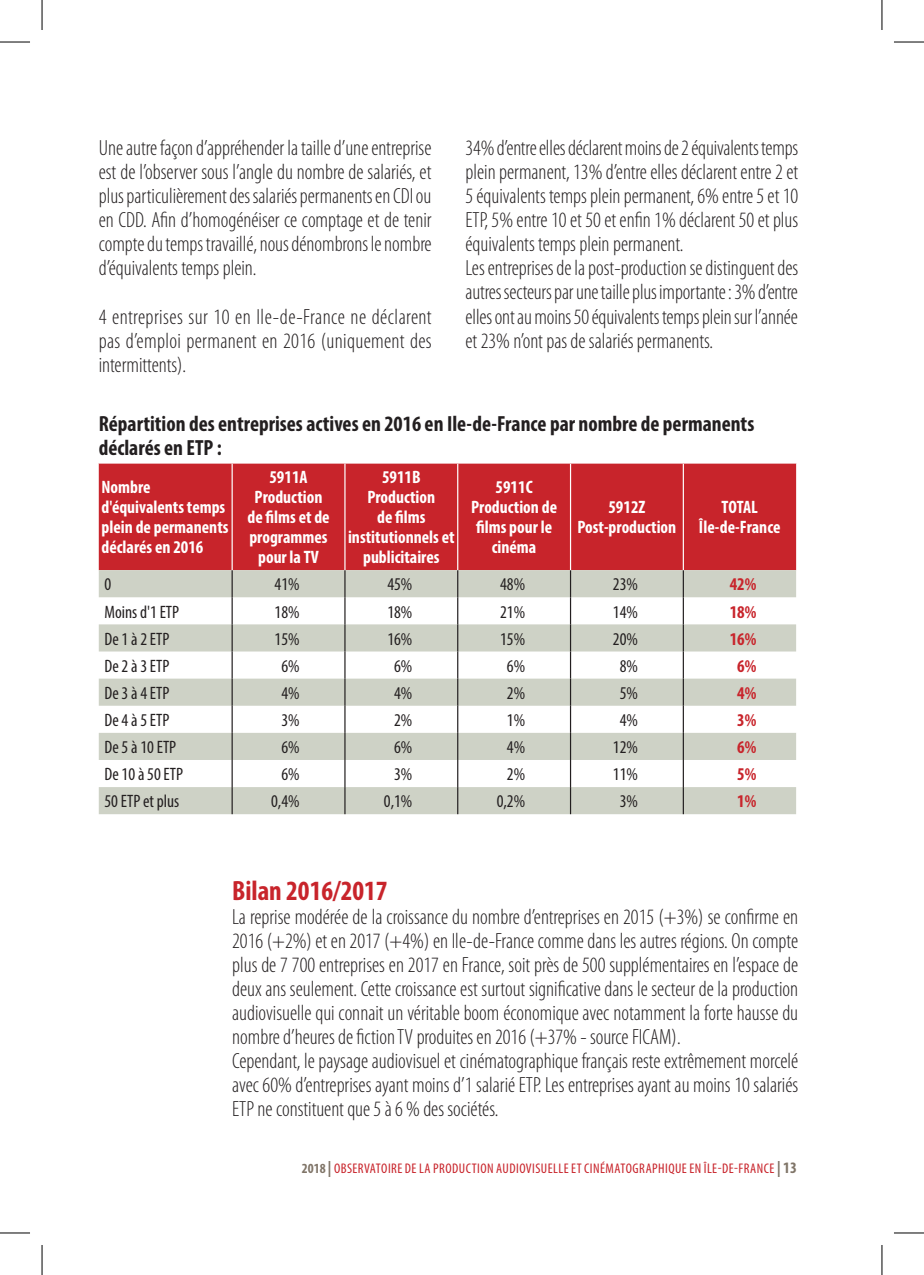
<style>
.page{position:relative;width:924px;height:1275px;background:#fff}
.page>*{position:absolute;margin:0;border:0;box-sizing:border-box;transform-origin:0 0}
.t1{font:700 condensed 28px "Myriad Pro";color:#c8242b}
.t2{font:300 condensed 22px/24px "Myriad Pro";color:#231f20;text-align:justify}
.t3{font:700 condensed 22px/24px "Myriad Pro";color:#231f20}
.t4{font:700 condensed 18px/20px "Myriad Pro";color:#fff;text-align:center}
.t5{font:condensed 18px "Myriad Pro";color:#231f20}
.t6{font:700 condensed 18px "Myriad Pro";color:#c8242b}
.t7{font:condensed 14px "Myriad Pro";letter-spacing:.035em;color:#c8242b}
.s1{font-weight:700;color:#807568}
.s2{font-weight:700;font-size:16px;color:#807568}
</style>
<div class="page">
<div style="left:99px;top:463px;width:696px;height:107px;background:#c8242b"></div>
<svg style="left:99px;top:570px;width:696px;height:244px;fill:#ced2c6"></svg>
<hr style="left:231px;top:570px;width:2px;height:27px;background:#231f20">
<hr style="left:569px;top:570px;width:2px;height:27px;background:#231f20">
<hr style="left:231px;top:597px;width:2px;height:27px;background:#231f20">
<hr style="left:569px;top:597px;width:2px;height:27px;background:#231f20">
<hr style="left:231px;top:624px;width:2px;height:27px;background:#231f20">
<hr style="left:569px;top:624px;width:2px;height:27px;background:#231f20">
<hr style="left:231px;top:651px;width:2px;height:27px;background:#231f20">
<hr style="left:569px;top:651px;width:2px;height:27px;background:#231f20">
<hr style="left:231px;top:678px;width:2px;height:27px;background:#231f20">
<hr style="left:569px;top:678px;width:2px;height:27px;background:#231f20">
<hr style="left:231px;top:705px;width:2px;height:28px;background:#231f20">
<hr style="left:569px;top:705px;width:2px;height:28px;background:#231f20">
<hr style="left:231px;top:733px;width:2px;height:27px;background:#231f20">
<hr style="left:569px;top:733px;width:2px;height:27px;background:#231f20">
<hr style="left:231px;top:760px;width:2px;height:27px;background:#231f20">
<hr style="left:569px;top:760px;width:2px;height:27px;background:#231f20">
<hr style="left:231px;top:787px;width:2px;height:27px;background:#231f20">
<svg style="left:344px;top:570px;width:1px;height:244px"></svg>
<svg style="left:457px;top:570px;width:1px;height:244px"></svg>
<hr style="left:569px;top:787px;width:2px;height:27px;background:#231f20">
<svg style="left:682px;top:570px;width:1px;height:244px"></svg>
<hr style="left:231px;top:463px;width:2px;height:107px;background:#fff">
<hr style="left:344px;top:463px;width:1px;height:107px;background:#fff">
<hr style="left:457px;top:463px;width:1px;height:107px;background:#fff">
<hr style="left:569px;top:463px;width:2px;height:107px;background:#fff">
<hr style="left:682px;top:463px;width:1px;height:107px;background:#fff">
<hr style="left:0;top:42px;width:30px;height:1px;background:#000">
<hr style="left:893px;top:42px;width:30px;height:1px;background:#000">
<hr style="left:0;top:1232px;width:30px;height:1px;background:#000">
<hr style="left:893px;top:1232px;width:30px;height:1px;background:#000">
<hr style="left:42px;top:0;width:1px;height:30px;background:#000">
<hr style="left:42px;top:1245px;width:1px;height:30px;background:#000">
<hr style="left:881px;top:0;width:1px;height:30px;background:#000">
<hr style="left:881px;top:1245px;width:1px;height:30px;background:#000">
<p class="t2" style="left:99px;top:137px;width:334px">Une autre façon d’appréhender la taille d’une entreprise est de l’observer sous l’angle du nombre de salariés, et plus particulièrement des salariés permanents en CDI ou en CDD. Afin d’homogénéiser ce comptage et de tenir compte du temps travaillé, nous dénombrons le nombre d’équivalents temps plein.</p>
<p class="t2" style="left:99px;top:305px;width:334px">4 entreprises sur 10 en Ile-de-France ne déclarent pas d’emploi permanent en 2016 (uniquement des intermittents).</p>
<p class="t2" style="left:465px;top:137px;width:334px;text-align:left">34% d’entre elles déclarent moins de 2 équivalents temps plein permanent, 13% d’entre elles déclarent entre 2 et 5 équivalents temps plein permanent, 6% entre 5 et 10<br>ETP, 5% entre 10 et 50 et enfin 1% déclarent 50 et plus équivalents temps plein permanent.<br>Les entreprises de la post-production se distinguent des autres secteurs par une taille plus importante: 3% d’entre elles ont au moins 50 équivalents temps plein sur l’année et 23% n’ont pas de salariés permanents.</p>
<p class="t3" style="left:99px;top:411px;width:656px">Répartition des entreprises actives en 2016 en Ile-de-France par nombre de permanents déclarés en ETP :</p>
<p class="t4" style="left:102px;top:477px;width:128px;text-align:left">Nombre d'équivalents temps plein de permanents déclarés en 2016</p>
<p class="t4" style="left:247px;top:467px;width:84px">5911A<br>Production de films et de programmes pour la TV</p>
<p class="t4" style="left:348px;top:467px;width:108px">5911B<br>Production<br>de films institutionnels et publicitaires</p>
<p class="t4" style="left:471px;top:477px;width:87px">5911C<br>Production de films pour le cinéma</p>
<p class="t4" style="left:577px;top:497px;width:100px">5912Z<br>Post-production</p>
<p class="t4" style="left:698px;top:497px;width:83px">TOTAL<br>Île-de-France</p>
<p class="t5" style="left:104px;top:573px;width:8px">0</p>
<p class="t5" style="left:274px;top:573px;width:26px">41%</p>
<p class="t5" style="left:387px;top:573px;width:26px">45%</p>
<p class="t5" style="left:500px;top:573px;width:26px">48%</p>
<p class="t5" style="left:612px;top:573px;width:26px">23%</p>
<p class="t6" style="left:729px;top:573px;width:28px">42%</p>
<p class="t5" style="left:104px;top:601px;width:76px">Moins d'1 ETP</p>
<p class="t5" style="left:274px;top:601px;width:26px">18%</p>
<p class="t5" style="left:387px;top:601px;width:26px">18%</p>
<p class="t5" style="left:500px;top:601px;width:26px">21%</p>
<p class="t5" style="left:612px;top:601px;width:26px">14%</p>
<p class="t6" style="left:729px;top:600px;width:28px">18%</p>
<p class="t5" style="left:104px;top:628px;width:67px">De 1 à 2 ETP</p>
<p class="t5" style="left:274px;top:628px;width:26px">15%</p>
<p class="t5" style="left:387px;top:628px;width:26px">16%</p>
<p class="t5" style="left:500px;top:628px;width:26px">15%</p>
<p class="t5" style="left:612px;top:628px;width:26px">20%</p>
<p class="t6" style="left:729px;top:627px;width:28px">16%</p>
<p class="t5" style="left:104px;top:655px;width:67px">De 2 à 3 ETP</p>
<p class="t5" style="left:281px;top:655px;width:20px">6%</p>
<p class="t5" style="left:394px;top:655px;width:20px">6%</p>
<p class="t5" style="left:506px;top:655px;width:20px">6%</p>
<p class="t5" style="left:619px;top:655px;width:20px">8%</p>
<p class="t6" style="left:737px;top:654px;width:21px">6%</p>
<p class="t5" style="left:104px;top:682px;width:67px">De 3 à 4 ETP</p>
<p class="t5" style="left:281px;top:682px;width:20px">4%</p>
<p class="t5" style="left:394px;top:682px;width:20px">4%</p>
<p class="t5" style="left:506px;top:682px;width:20px">2%</p>
<p class="t5" style="left:619px;top:682px;width:20px">5%</p>
<p class="t6" style="left:737px;top:681px;width:21px">4%</p>
<p class="t5" style="left:104px;top:709px;width:67px">De 4 à 5 ETP</p>
<p class="t5" style="left:281px;top:709px;width:20px">3%</p>
<p class="t5" style="left:394px;top:709px;width:20px">2%</p>
<p class="t5" style="left:506px;top:709px;width:20px">1%</p>
<p class="t5" style="left:619px;top:709px;width:20px">4%</p>
<p class="t6" style="left:737px;top:709px;width:21px">3%</p>
<p class="t5" style="left:104px;top:736px;width:73px">De 5 à 10 ETP</p>
<p class="t5" style="left:281px;top:736px;width:20px">6%</p>
<p class="t5" style="left:394px;top:736px;width:20px">6%</p>
<p class="t5" style="left:506px;top:736px;width:20px">4%</p>
<p class="t5" style="left:612px;top:736px;width:26px">12%</p>
<p class="t6" style="left:737px;top:736px;width:21px">6%</p>
<p class="t5" style="left:104px;top:763px;width:80px">De 10 à 50 ETP</p>
<p class="t5" style="left:281px;top:763px;width:20px">6%</p>
<p class="t5" style="left:394px;top:763px;width:20px">3%</p>
<p class="t5" style="left:506px;top:763px;width:20px">2%</p>
<p class="t5" style="left:612px;top:763px;width:26px">11%</p>
<p class="t6" style="left:737px;top:763px;width:21px">5%</p>
<p class="t5" style="left:104px;top:790px;width:76px">50 ETP et plus</p>
<p class="t5" style="left:271px;top:790px;width:30px">0,4%</p>
<p class="t5" style="left:384px;top:790px;width:30px">0,1%</p>
<p class="t5" style="left:496px;top:790px;width:30px">0,2%</p>
<p class="t5" style="left:619px;top:790px;width:20px">3%</p>
<p class="t6" style="left:737px;top:790px;width:21px">1%</p>
<p class="t1" style="left:232px;top:873px;width:157px">Bilan 2016/2017</p>
<p class="t2" style="left:232px;top:905px;width:567px;text-align:left">La reprise modérée de la croissance du nombre d’entreprises en 2015 (+3%) se confirme en 2016 (+2%) et en 2017 (+4%) en Ile-de-France comme dans les autres régions. On compte plus de 7 700 entreprises en 2017 en France, soit près de 500 supplémentaires en l’espace de deux ans seulement. Cette croissance est surtout significative dans le secteur de la production audiovisuelle qui connait un véritable boom économique avec notamment la forte hausse du nombre d’heures de fiction TV produites en 2016 (+37% - source FICAM).<br>Cependant, le paysage audiovisuel et cinématographique français reste extrêmement morcelé avec 60% d’entreprises ayant moins d’1 salarié ETP. Les entreprises ayant au moins 10 salariés ETP ne constituent que 5 à 6 % des sociétés.</p>
<p class="t7" style="left:302px;top:1159px;width:496px"><span class="s1">2018</span> <span class="s2">|</span> OBSERVATOIRE DE LA PRODUCTION AUDIOVISUELLE ET CINÉMATOGRAPHIQUE EN ÎLE-DE-FRANCE <span class="s2">| 13</span></p>
</div>
